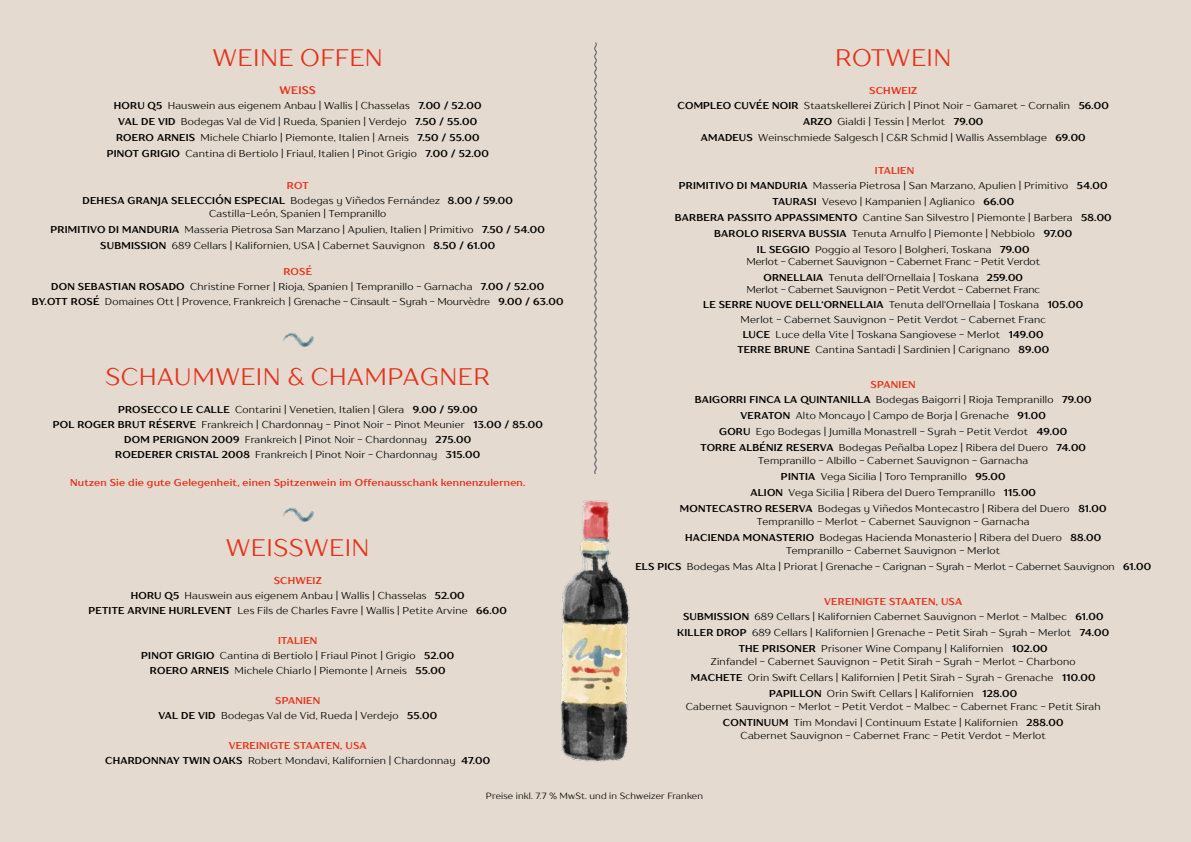
<style>
.page{position:relative;width:1191px;height:842px;background:#e4dacf}
.page>*{position:absolute;margin:0;border:0;box-sizing:border-box;transform-origin:0 0}
.t1{font:24px "TT Drugs";letter-spacing:.02em;color:#e4331c}
.t2{font:700 11px "TT Drugs";letter-spacing:.02em;color:#e4331c}
.t3{font:10px/16px "TT Drugs";letter-spacing:.02em;color:#000;text-align:center}
.t4{font:10px/16px "TT Drugs";color:#000;text-align:center}
.t5{font:700 10px "TT Drugs";letter-spacing:.02em;color:#e4331c}
.t6{font:700 10px/15px "TT Drugs";letter-spacing:.02em;color:#000;text-align:center}
.t7{font:9px "TT Drugs";letter-spacing:.02em;color:#000}
.s1{font-weight:700}
.s2{color:#e4331c}
.s3{font-weight:400}
.s4{font-weight:700;color:#e4331c}
</style>
<div class="page">
<svg style="left:594px;top:42px;width:3px;height:432px"></svg>
<img style="left:283px;top:507px;width:31px;height:15px">
<img style="left:283px;top:332px;width:31px;height:15px">
<img style="left:560px;top:500px;width:70px;height:262px">
<h1 class="t1" style="left:212px;top:42px;width:172px">WEINE OFFEN</h1>
<p class="t2" style="left:279px;top:83px;width:38px">WEISS</p>
<p class="t3" style="left:107px;top:97px;width:383px"><span class="s1">HORU Q5</span> Hauswein aus eigenem Anbau | Wallis | Chasselas <span class="s1">7.00 / 52.00<br>VAL DE VID</span> Bodegas Val de Vid | Rueda, Spanien | Verdejo <span class="s1">7.50 / 55.00<br>ROERO ARNEIS</span> Michele Chiarlo | Piemonte, Italien | Arneis <span class="s1">7.50 / 55.00<br>PINOT GRIGIO</span> Cantina di Bertiolo | Friaul, Italien | Pinot Grigio <span class="s1">7.00 / 52.00</span></p>
<p class="t6" style="left:83px;top:178px;width:432px"><span class="s2">ROT<br></span>DEHESA GRANJA SELECCIÓN ESPECIAL <span class="s3">Bodegas y Viñedos Fernández</span> 8.00 / 59.00</p>
<p class="t3" style="left:51px;top:205px;width:496px">Castilla-León, Spanien | Tempranillo<br><span class="s1">PRIMITIVO DI MANDURIA</span> Masseria Pietrosa San Marzano | Apulien, Italien | Primitivo <span class="s1">7.50 / 54.00<br>SUBMISSION</span> 689 Cellars | Kalifornien, USA | Cabernet Sauvignon <span class="s1">8.50 / 61.00</span></p>
<p class="t3" style="left:32px;top:264px;width:533px;line-height:15px"><span class="s4">ROSÉ<br></span><span class="s1">DON SEBASTIAN ROSADO</span> Christine Forner | Rioja, Spanien | Tempranillo - Garnacha <span class="s1">7.00 / 52.00<br>BY.OTT ROSÉ</span> Domaines Ott | Provence, Frankreich | Grenache - Cinsault - Syrah - Mourvèdre <span class="s1">9.00 / 63.00</span></p>
<h1 class="t1" style="left:106px;top:361px;width:386px">SCHAUMWEIN &amp; CHAMPAGNER</h1>
<p class="t3" style="left:53px;top:402px;width:491px;line-height:15px"><span class="s1">PROSECCO LE CALLE</span> Contarini | Venetien, Italien | Glera <span class="s1">9.00 / 59.00<br>POL ROGER BRUT RÉSERVE</span> Frankreich | Chardonnay - Pinot Noir - Pinot Meunier <span class="s1">13.00 / 85.00<br>DOM PERIGNON 2009</span> Frankreich | Pinot Noir - Chardonnay <span class="s1">275.00<br>ROEDERER CRISTAL 2008</span> Frankreich | Pinot Noir - Chardonnay <span class="s1">315.00</span></p>
<p class="t5" style="left:70px;top:476px;width:457px">Nutzen Sie die gute Gelegenheit, einen Spitzenwein im Offenausschank kennenzulernen.</p>
<h1 class="t1" style="left:226px;top:532px;width:145px">WEISSWEIN</h1>
<p class="t3" style="left:89px;top:573px;width:420px;line-height:15px"><span class="s4">SCHWEIZ<br></span><span class="s1">HORU Q5</span> Hauswein aus eigenem Anbau | Wallis | Chasselas <span class="s1">52.00<br>PETITE ARVINE HURLEVENT</span> Les Fils de Charles Favre | Wallis | Petite Arvine <span class="s1">66.00</span></p>
<p class="t3" style="left:141px;top:633px;width:314px;line-height:15px"><span class="s4">ITALIEN<br></span><span class="s1">PINOT GRIGIO</span> Cantina di Bertiolo | Friaul Pinot | Grigio <span class="s1">52.00<br>ROERO ARNEIS</span> Michele Chiarlo | Piemonte | Arneis <span class="s1">55.00</span></p>
<p class="t3" style="left:158px;top:693px;width:280px;line-height:15px"><span class="s4">SPANIEN<br></span><span class="s1">VAL DE VID</span> Bodegas Val de Vid, Rueda | Verdejo <span class="s1">55.00</span></p>
<p class="t3" style="left:105px;top:738px;width:387px;line-height:15px"><span class="s4">VEREINIGTE STAATEN, USA<br></span><span class="s1">CHARDONNAY TWIN OAKS</span> Robert Mondavi, Kalifornien | Chardonnay <span class="s1">47.00</span></p>
<h1 class="t1" style="left:835px;top:42px;width:118px">ROTWEIN</h1>
<p class="t3" style="left:677px;top:83px;width:433px;line-height:15px"><span class="s4">SCHWEIZ<br></span><span class="s1">COMPLEO CUVÉE NOIR</span> Staatskellerei Zürich | Pinot Noir - Gamaret - Cornalin <span class="s1">56.00</span></p>
<p class="t3" style="left:701px;top:113px;width:386px"><span class="s1">ARZO</span> Gialdi | Tessin | Merlot <span class="s1">79.00<br>AMADEUS</span> Weinschmiede Salgesch | C&amp;R Schmid | Wallis Assemblage <span class="s1">69.00</span></p>
<p class="t3" style="left:679px;top:163px;width:430px;line-height:15px"><span class="s4">ITALIEN<br></span><span class="s1">PRIMITIVO DI MANDURIA</span> Masseria Pietrosa | San Marzano, Apulien | Primitivo <span class="s1">54.00</span></p>
<p class="t3" style="left:675px;top:193px;width:438px"><span class="s1">TAURASI</span> Vesevo | Kampanien | Aglianico <span class="s1">66.00<br>BARBERA PASSITO APPASSIMENTO</span> Cantine San Silvestro | Piemonte | Barbera <span class="s1">58.00<br>BAROLO RISERVA BUSSIA</span> Tenuta Arnulfo | Piemonte | Nebbiolo <span class="s1">97.00<br>IL SEGGIO</span> Poggio al Tesoro | Bolgheri, Toskana <span class="s1">79.00</span></p>
<p class="t4" style="left:746px;top:253px;width:295px">Merlot - Cabernet Sauvignon - Cabernet Franc - Petit Verdot<br><span class="s1">ORNELLAIA</span> Tenuta dell‘Ornellaia | Toskana <span class="s1">259.00</span></p>
<p class="t3" style="left:703px;top:282px;width:381px;line-height:15px">Merlot - Cabernet Sauvignon - Petit Verdot - Cabernet Franc<br><span class="s1">LE SERRE NUOVE DELL‘ORNELLAIA</span> Tenuta dell‘Ornellaia | Toskana <span class="s1">105.00<br></span>Merlot - Cabernet Sauvignon - Petit Verdot - Cabernet Franc<br><span class="s1">LUCE</span> Luce della Vite | Toskana Sangiovese - Merlot <span class="s1">149.00<br>TERRE BRUNE</span> Cantina Santadi | Sardinien | Carignano <span class="s1">89.00</span></p>
<p class="t3" style="left:695px;top:377px;width:398px;line-height:15px"><span class="s4">SPANIEN<br></span><span class="s1">BAIGORRI FINCA LA QUINTANILLA</span> Bodegas Baigorri | Rioja Tempranillo <span class="s1">79.00</span></p>
<p class="t3" style="left:700px;top:407px;width:387px"><span class="s1">VERATON</span> Alto Moncayo | Campo de Borja | Grenache <span class="s1">91.00<br>GORU</span> Ego Bodegas | Jumilla Monastrell - Syrah - Petit Verdot <span class="s1">49.00<br>TORRE ALBÉNIZ RESERVA</span> Bodegas Peñalba Lopez | Ribera del Duero <span class="s1">74.00</span></p>
<p class="t3" style="left:680px;top:452px;width:428px">Tempranillo - Albillo - Cabernet Sauvignon - Garnacha<br><span class="s1">PINTIA</span> Vega Sicilia | Toro Tempranillo <span class="s1">95.00<br>ALION</span> Vega Sicilia | Ribera del Duero Tempranillo <span class="s1">115.00<br>MONTECASTRO RESERVA</span> Bodegas y Viñedos Montecastro | Ribera del Duero <span class="s1">81.00</span></p>
<p class="t3" style="left:685px;top:513px;width:417px">Tempranillo - Merlot - Cabernet Sauvignon - Garnacha<br><span class="s1">HACIENDA MONASTERIO</span> Bodegas Hacienda Monasterio | Ribera del Duero <span class="s1">88.00</span></p>
<p class="t3" style="left:635px;top:542px;width:517px">Tempranillo - Cabernet Sauvignon - Merlot<br><span class="s1">ELS PICS</span> Bodegas Mas Alta | Priorat | Grenache - Carignan - Syrah - Merlot - Cabernet Sauvignon <span class="s1">61.00</span></p>
<p class="t3" style="left:683px;top:594px;width:422px;line-height:15px"><span class="s4">VEREINIGTE STAATEN, USA<br></span><span class="s1">SUBMISSION</span> 689 Cellars | Kalifornien Cabernet Sauvignon - Merlot - Malbec <span class="s1">61.00</span></p>
<p class="t3" style="left:677px;top:624px;width:433px"><span class="s1">KILLER DROP</span> 689 Cellars | Kalifornien | Grenache - Petit Sirah - Syrah - Merlot <span class="s1">74.00<br>THE PRISONER</span> Prisoner Wine Company | Kalifornien <span class="s1">102.00</span></p>
<p class="t3" style="left:691px;top:653px;width:406px">Zinfandel - Cabernet Sauvignon - Petit Sirah - Syrah - Merlot - Charbono<br><span class="s1">MACHETE</span> Orin Swift Cellars | Kalifornien | Petit Sirah - Syrah - Grenache <span class="s1">110.00<br>PAPILLON</span> Orin Swift Cellars | Kalifornien <span class="s1">128.00</span></p>
<p class="t3" style="left:685px;top:698px;width:416px">Cabernet Sauvignon - Merlot - Petit Verdot - Malbec - Cabernet Franc - Petit Sirah<br><span class="s1">CONTINUUM</span> Tim Mondavi | Continuum Estate | Kalifornien <span class="s1">288.00</span></p>
<p class="t3" style="left:740px;top:727px;width:307px">Cabernet Sauvignon - Cabernet Franc - Petit Verdot - Merlot</p>
<p class="t7" style="left:486px;top:790px;width:218px">Preise inkl. 7.7 % MwSt. und in Schweizer Franken</p>
</div>
